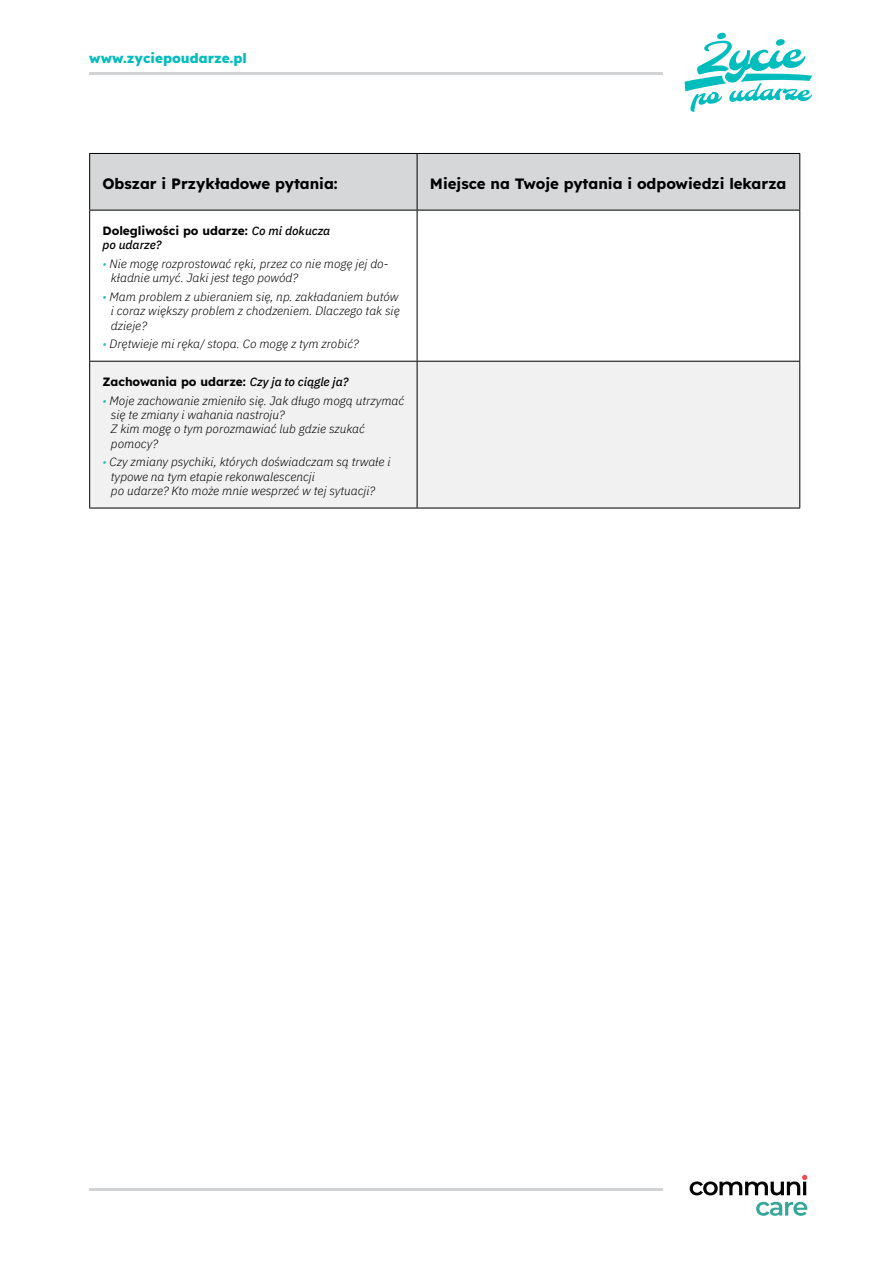
<style>
.page{position:relative;width:893px;height:1263px;background:#fff}
.page>*{position:absolute;margin:0;border:0;box-sizing:border-box;transform-origin:0 0}
.t1{font:700 15px "Lexend";color:#000}
.t2{font:800 13.5px "Lexend";color:#00bdbd}
.t3{font:italic 300 12px/14.4px "IBM Plex Sans";color:#000}
.t4{font:700 12px "Lexend";color:#000}
.t5{font:italic 500 12px "IBM Plex Sans";color:#000}
.s1{font-family:"IBM Plex Sans";font-weight:500;font-style:italic}
.s2{color:#21bcbb}
</style>
<div class="page">
<svg style="left:685px;top:33px;width:127px;height:79px"></svg>
<svg style="left:756px;top:1202px;width:51px;height:14px"></svg>
<svg style="left:690px;top:1175px;width:117px;height:20px"></svg>
<hr style="left:89px;top:72px;width:573px;height:2px;background:#d1d3d4">
<hr style="left:89px;top:1188px;width:573px;height:3px;background:#d1d3d4">
<div style="left:90px;top:154px;width:709px;height:56px;background:#d5d7d8"></div>
<div style="left:90px;top:362px;width:709px;height:146px;background:#f1f1f2"></div>
<hr style="left:89px;top:153px;width:328px;height:1px;background:#000">
<hr style="left:89px;top:154px;width:1px;height:56px;background:#000">
<hr style="left:417px;top:153px;width:383px;height:1px;background:#000">
<hr style="left:417px;top:154px;width:1px;height:56px;background:#000">
<hr style="left:799px;top:154px;width:1px;height:56px;background:#000">
<hr style="left:89px;top:210px;width:328px;height:1px;background:#000">
<hr style="left:89px;top:210px;width:1px;height:151px;background:#000">
<hr style="left:417px;top:210px;width:383px;height:1px;background:#000">
<hr style="left:417px;top:210px;width:1px;height:151px;background:#000">
<hr style="left:799px;top:210px;width:1px;height:151px;background:#000">
<hr style="left:89px;top:361px;width:328px;height:1px;background:#000">
<hr style="left:89px;top:362px;width:1px;height:146px;background:#000">
<hr style="left:417px;top:361px;width:383px;height:1px;background:#000">
<hr style="left:417px;top:362px;width:1px;height:146px;background:#000">
<hr style="left:799px;top:362px;width:1px;height:146px;background:#000">
<hr style="left:89px;top:508px;width:328px;height:1px;background:#000">
<hr style="left:417px;top:508px;width:383px;height:1px;background:#000">
<p class="t2" style="left:89px;top:49px;width:159px">www.zyciepoudarze.pl</p>
<p class="t1" style="left:102px;top:173px;width:237px">Obszar i Przykładowe pytania:</p>
<p class="t1" style="left:430px;top:173px;width:358px">Miejsce na Twoje pytania i odpowiedzi lekarza</p>
<p class="t4" style="left:102px;top:222px;width:229px">Dolegliwości po udarze: <span class="s1">Co mi dokucza</span></p>
<p class="t5" style="left:102px;top:236px;width:61px">po udarze?</p>
<p class="t3" style="left:111px;top:255px;width:279px;text-indent:-9px"><span class="s2">•</span> Nie mogę rozprostować ręki, przez co nie mogę jej do&shy;kładnie umyć. Jaki jest tego powód?</p>
<p class="t3" style="left:111px;top:288px;width:290px;text-align:justify;text-indent:-9px"><span class="s2">•</span> Mam problem z ubieraniem się, np. zakładaniem butów i coraz większy problem z chodzeniem. Dlaczego tak się dzieje?</p>
<p class="t3" style="left:102px;top:336px;width:258px"><span class="s2">•</span> Drętwieje mi ręka/ stopa. Co mogę z tym zrobić?</p>
<p class="t4" style="left:102px;top:373px;width:248px">Zachowania po udarze: <span class="s1">Czy ja to ciągle ja?</span></p>
<p class="t3" style="left:111px;top:392px;width:295px;text-indent:-9px"><span class="s2">•</span> Moje zachowanie zmieniło się. Jak długo mogą utrzymać się te zmiany i wahania nastroju?<br>Z kim mogę o tym porozmawiać lub gdzie szukać pomocy?</p>
<p class="t3" style="left:111px;top:454px;width:281px;text-indent:-9px"><span class="s2">•</span> Czy zmiany psychiki, których doświadczam są trwałe i typowe na tym etapie rekonwalescencji<br>po udarze? Kto może mnie wesprzeć w tej sytuacji?</p>
</div>
